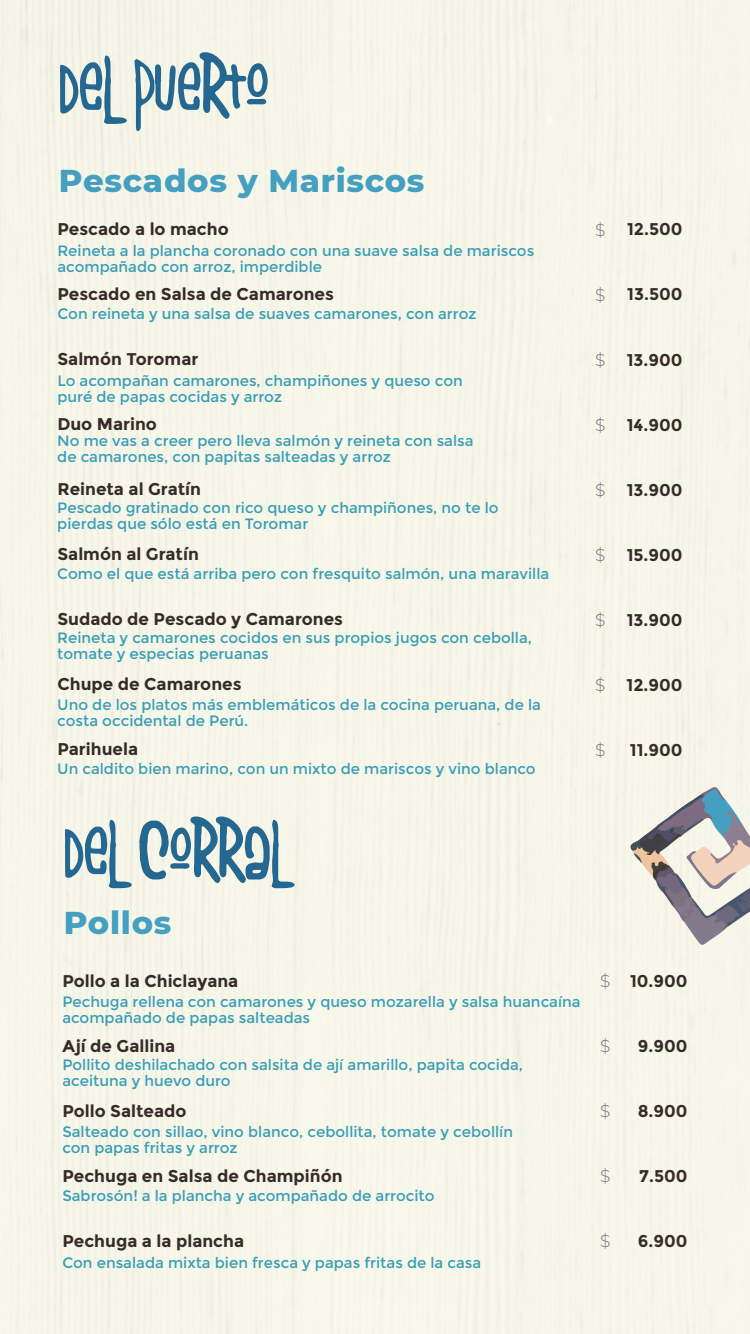
<style>
.page{position:relative;width:750px;height:1334px;background:#fff}
.page>*{position:absolute;margin:0;border:0;box-sizing:border-box;transform-origin:0 0}
.t1{font:86.3px "Latino Heart";color:#246790}
.t2{font:800 32.2px "Montserrat";letter-spacing:.02em;color:#459fc1}
.t3{font:700 17px "Montserrat";color:#372b2a}
.t4{font:300 17px "Montserrat";color:#747280}
.t5{font:15px/16px "Montserrat";color:#389db7}
</style>
<div class="page">
<svg style="left:629px;top:785px;width:121px;height:161px"></svg>
<h1 class="t1" style="left:59px;top:44px;width:212px">del Puerto</h1>
<h2 class="t2" style="left:59px;top:157px;width:367px">Pescados y Mariscos</h2>
<p class="t3" style="left:57px;top:219px;width:173px">Pescado a lo macho</p>
<p class="t5" style="left:57px;top:243px;width:478px">Reineta a la plancha coronado con una suave salsa de mariscos acompañado con arroz, imperdible</p>
<p class="t5" style="left:57px;top:305px;width:421px">Con reineta y una salsa de suaves camarones, con arroz</p>
<p class="t3" style="left:57px;top:284px;width:278px">Pescado en Salsa de Camarones</p>
<p class="t3" style="left:57px;top:349px;width:143px">Salmón Toromar</p>
<p class="t5" style="left:57px;top:373px;width:407px">Lo acompañan camarones, champiñones y queso con puré de papas cocidas y arroz</p>
<p class="t5" style="left:57px;top:433px;width:418px">No me vas a creer pero lleva salmón y reineta con salsa de camarones, con papitas salteadas y arroz</p>
<p class="t5" style="left:57px;top:500px;width:443px">Pescado gratinado con rico queso y champiñones, no te lo pierdas que sólo está en Toromar</p>
<p class="t5" style="left:57px;top:566px;width:494px">Como el que está arriba pero con fresquito salmón, una maravilla</p>
<p class="t3" style="left:57px;top:414px;width:101px">Duo Marino</p>
<p class="t3" style="left:57px;top:479px;width:145px">Reineta al Gratín</p>
<p class="t3" style="left:57px;top:544px;width:143px">Salmón al Gratín</p>
<p class="t3" style="left:57px;top:609px;width:287px">Sudado de Pescado y Camarones</p>
<p class="t5" style="left:57px;top:630px;width:476px">Reineta y camarones cocidos en sus propios jugos con cebolla, tomate y especias peruanas</p>
<p class="t5" style="left:57px;top:697px;width:485px">Uno de los platos más emblemáticos de la cocina peruana, de la costa occidental de Perú.</p>
<p class="t5" style="left:57px;top:761px;width:480px">Un caldito bien marino, con un mixto de mariscos y vino blanco</p>
<p class="t3" style="left:57px;top:674px;width:186px">Chupe de Camarones</p>
<p class="t3" style="left:57px;top:739px;width:82px">Parihuela</p>
<h1 class="t1" style="left:64px;top:808px;width:218px">Del corral</h1>
<h2 class="t2" style="left:64px;top:899px;width:109px">Pollos</h2>
<p class="t3" style="left:62px;top:971px;width:178px">Pollo a la Chiclayana</p>
<p class="t5" style="left:62px;top:994px;width:520px">Pechuga rellena con camarones y queso mozarella y salsa huancaína acompañado de papas salteadas</p>
<p class="t5" style="left:62px;top:1057px;width:462px">Pollito deshilachado con salsita de ají amarillo, papita cocida, aceituna y huevo duro</p>
<p class="t5" style="left:62px;top:1124px;width:452px">Salteado con sillao, vino blanco, cebollita, tomate y cebollín con papas fritas y arroz</p>
<p class="t5" style="left:62px;top:1188px;width:374px">Sabrosón! a la plancha y acompañado de arrocito</p>
<p class="t3" style="left:62px;top:1036px;width:114px">Ají de Gallina</p>
<p class="t3" style="left:62px;top:1101px;width:126px">Pollo Salteado</p>
<p class="t3" style="left:62px;top:1166px;width:282px">Pechuga en Salsa de Champiñón</p>
<p class="t3" style="left:62px;top:1231px;width:183px">Pechuga a la plancha</p>
<p class="t5" style="left:62px;top:1255px;width:420px">Con ensalada mixta bien fresca y papas fritas de la casa</p>
<p class="t4" style="left:595px;top:218px;width:12px">$</p>
<p class="t4" style="left:595px;top:283px;width:12px">$</p>
<p class="t4" style="left:595px;top:348px;width:12px">$</p>
<p class="t4" style="left:595px;top:413px;width:12px">$</p>
<p class="t4" style="left:595px;top:478px;width:12px">$</p>
<p class="t4" style="left:595px;top:543px;width:12px">$</p>
<p class="t4" style="left:595px;top:608px;width:12px">$</p>
<p class="t4" style="left:595px;top:673px;width:12px">$</p>
<p class="t4" style="left:595px;top:738px;width:12px">$</p>
<p class="t4" style="left:600px;top:969px;width:12px">$</p>
<p class="t4" style="left:600px;top:1034px;width:12px">$</p>
<p class="t4" style="left:600px;top:1099px;width:12px">$</p>
<p class="t4" style="left:600px;top:1164px;width:12px">$</p>
<p class="t4" style="left:600px;top:1229px;width:12px">$</p>
<p class="t3" style="left:627px;top:219px;width:57px">12.500</p>
<p class="t3" style="left:627px;top:284px;width:57px">13.500</p>
<p class="t3" style="left:627px;top:349px;width:57px">13.900</p>
<p class="t3" style="left:627px;top:414px;width:57px">14.900</p>
<p class="t3" style="left:627px;top:479px;width:57px">13.900</p>
<p class="t3" style="left:627px;top:544px;width:58px">15.900</p>
<p class="t3" style="left:627px;top:609px;width:57px">13.900</p>
<p class="t3" style="left:627px;top:674px;width:58px">12.900</p>
<p class="t3" style="left:630px;top:739px;width:54px">11.900</p>
<p class="t3" style="left:630px;top:971px;width:59px">10.900</p>
<p class="t3" style="left:638px;top:1036px;width:51px">9.900</p>
<p class="t3" style="left:638px;top:1101px;width:51px">8.900</p>
<p class="t3" style="left:639px;top:1166px;width:50px">7.500</p>
<p class="t3" style="left:638px;top:1231px;width:51px">6.900</p>
</div>
